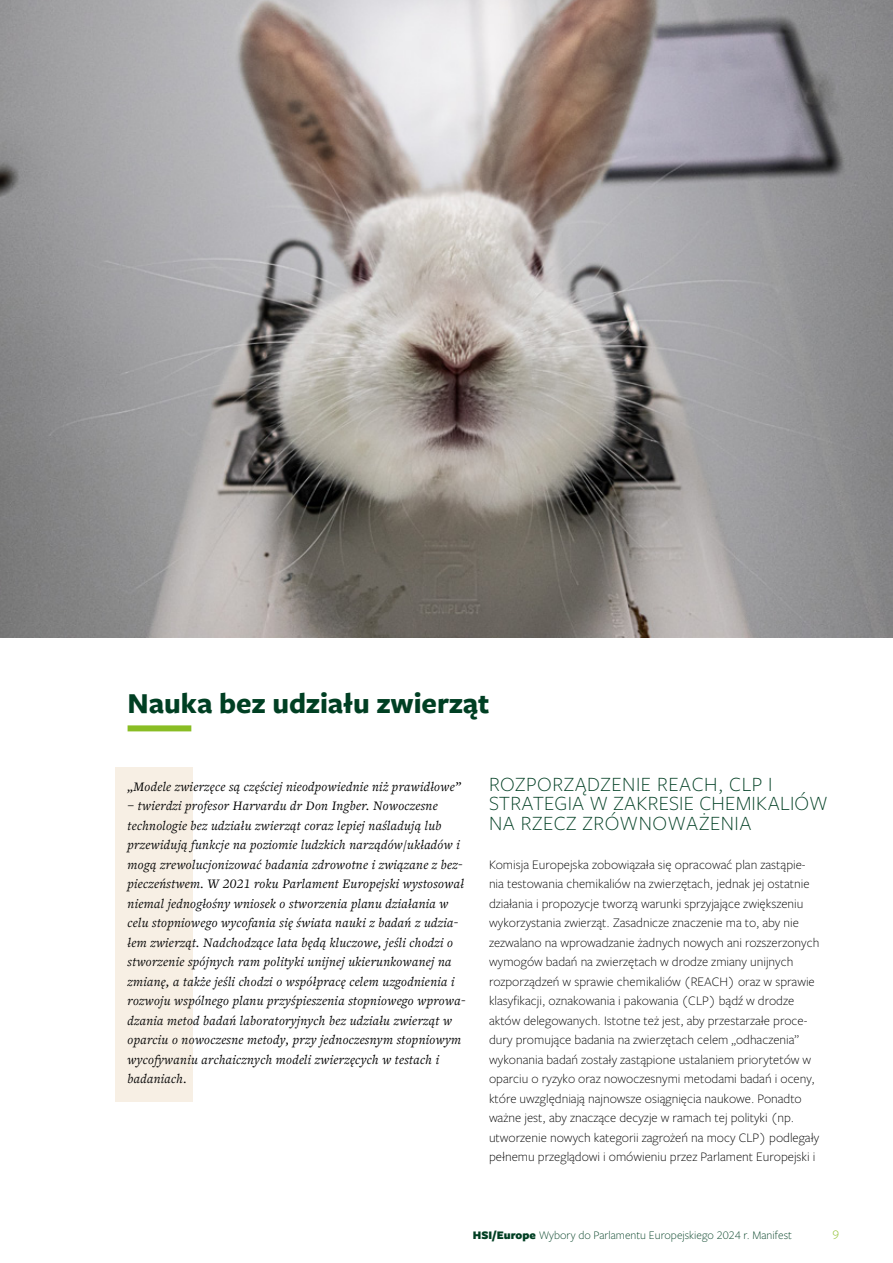
<style>
.page{position:relative;width:893px;height:1263px;background:#fff}
.page>*{position:absolute;margin:0;border:0;box-sizing:border-box;transform-origin:0 0}
.t1{font:700 30px "Freight Sans Pro";color:#003f23}
.t2{font:300 21px/19.5px "Freight Sans Pro";letter-spacing:.02em;color:#003f23}
.t3{font:300 13.5px/19.5px "Freight Sans Pro";color:#000}
.t4{font:italic 13.5px/19.5px "Freight Text Pro";letter-spacing:.02em;color:#000}
.t5{font:300 13.5px "Freight Sans Pro";color:#89bd24}
.t6{font:300 12px "Freight Sans Pro";color:#003f23}
.s1{font-weight:900}
</style>
<div class="page">
<div style="left:115px;top:767px;width:78px;height:335px;background:#f7efe4"></div>
<div style="left:128px;top:725px;width:63px;height:6px;background:#89bd24"></div>
<img style="left:0;top:0;width:893px;height:637px">
<h1 class="t1" style="left:128px;top:682px;width:364px">Nauka bez udziału zwierząt</h1>
<p class="t4" style="left:128px;top:776px;width:335px">„Modele zwierzęce są częściej nieodpowiednie niż prawidłowe”</p>
<p class="t4" style="left:128px;top:795px;width:339px">– twierdzi profesor Harvardu dr Don Ingber. Nowoczesne technologie bez udziału zwierząt coraz lepiej naśladują lub przewidują funkcje na poziomie ludzkich narządów/układów i mogą zrewolucjonizować badania zdrowotne i związane z bez&shy;pieczeństwem. W 2021 roku Parlament Europejski wystosował niemal jednogłośny wniosek o stworzenia planu działania w celu stopniowego wycofania się świata nauki z badań z udzia&shy;łem zwierząt. Nadchodzące lata będą kluczowe, jeśli chodzi o stworzenie spójnych ram polityki unijnej ukierunkowanej na zmianę, a także jeśli chodzi o współpracę celem uzgodnienia i rozwoju wspólnego planu przyśpieszenia stopniowego wprowa&shy;dzania metod badań laboratoryjnych bez udziału zwierząt w oparciu o nowoczesne metody, przy jednoczesnym stopniowym wycofywaniu archaicznych modeli zwierzęcych w testach i badaniach.</p>
<h2 class="t2" style="left:489px;top:773px;width:340px">ROZPORZĄDZENIE REACH, CLP I<br>STRATEGIA W ZAKRESIE CHEMIKALIÓW<br>NA RZECZ ZRÓWNOWAŻENIA</h2>
<p class="t3" style="left:489px;top:854px;width:332px">Komisja Europejska zobowiązała się opracować plan zastąpie&shy;nia testowania chemikaliów na zwierzętach, jednak jej ostatnie działania i propozycje tworzą warunki sprzyjające zwiększeniu wykorzystania zwierząt. Zasadnicze znaczenie ma to, aby nie zezwalano na wprowadzanie żadnych nowych ani rozszerzonych wymogów badań na zwierzętach w drodze zmiany unijnych rozporządzeń w sprawie chemikaliów (REACH) oraz w sprawie klasyfikacji, oznakowania i pakowania (CLP) bądź w drodze aktów delegowanych. Istotne też jest, aby przestarzałe proce&shy;dury promujące badania na zwierzętach celem „odhaczenia” wykonania badań zostały zastąpione ustalaniem priorytetów w oparciu o ryzyko oraz nowoczesnymi metodami badań i oceny, które uwzględniają najnowsze osiągnięcia naukowe. Ponadto ważne jest, aby znaczące decyzje w ramach tej polityki (np. utworzenie nowych kategorii zagrożeń na mocy CLP) podlegały pełnemu przeglądowi i omówieniu przez Parlament Europejski i</p>
<p class="t6" style="left:473px;top:1227px;width:321px"><span class="s1">HSI/Europe</span> Wybory do Parlamentu Europejskiego 2024 r. Manifest</p>
<p class="t5" style="left:832px;top:1226px;width:8px">9</p>
</div>
